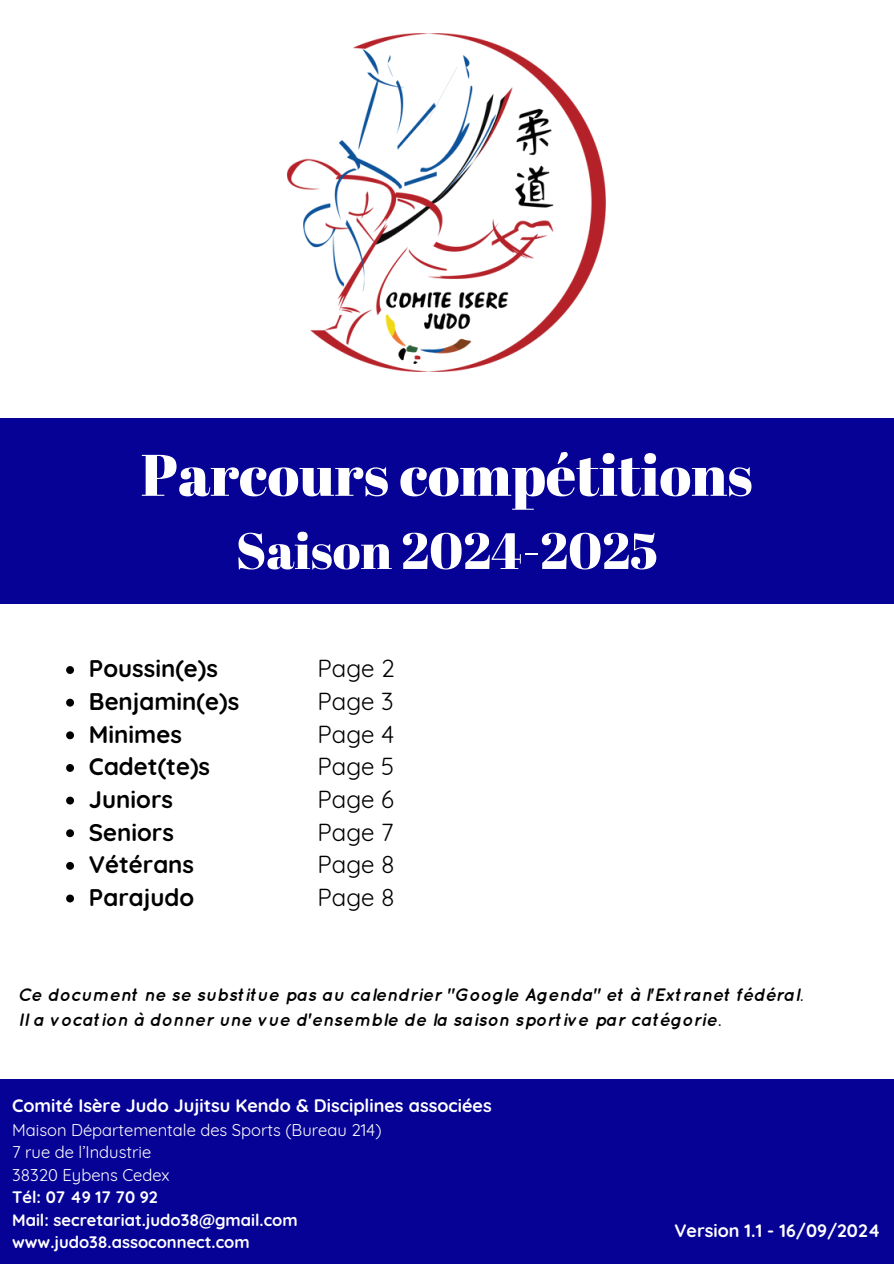
<style>
.page{position:relative;width:894px;height:1264px;background:#fff}
.page>*{position:absolute;margin:0;border:0;box-sizing:border-box;transform-origin:0 0}
.t1{font:58.5px "Abril Fatface";color:#fff}
.t2{font:51px "Abril Fatface";color:#fff}
.t3{font:700 24px "Quicksand";color:#000}
.t4{font:24px/32.7px "Quicksand";color:#000;text-align:justify}
.t5{font:italic 700 18px/24.8px "Quicksand";color:#000}
.t6{font:700 18px "Quicksand";color:#fff}
.t7{font:16.5px "Quicksand";color:#fff}
.t8{font:700 16.5px "Quicksand";color:#fff}
</style>
<div class="page">
<img style="left:288px;top:34px;width:317px;height:337px">
<div style="left:0;top:539px;width:893px;height:64px;background:#060295"></div>
<div style="left:0;top:478px;width:893px;height:65px;background:#060295"></div>
<div style="left:0;top:419px;width:893px;height:64px;background:#060295"></div>
<div style="left:0;top:1198px;width:893px;height:65px;background:#060295"></div>
<div style="left:0;top:1138px;width:893px;height:64px;background:#060295"></div>
<div style="left:0;top:1079px;width:893px;height:64px;background:#060295"></div>
<svg style="left:66px;top:666px;width:8px;height:8px"></svg>
<svg style="left:66px;top:698px;width:8px;height:8px"></svg>
<svg style="left:66px;top:731px;width:8px;height:8px"></svg>
<svg style="left:66px;top:764px;width:8px;height:8px"></svg>
<svg style="left:66px;top:796px;width:8px;height:8px"></svg>
<svg style="left:66px;top:829px;width:8px;height:8px"></svg>
<svg style="left:66px;top:862px;width:8px;height:7px"></svg>
<svg style="left:66px;top:894px;width:8px;height:8px"></svg>
<p class="t1" style="left:141px;top:434px;width:613px">Parcours compétitions</p>
<p class="t2" style="left:236px;top:515px;width:423px">Saison 2024-2025</p>
<p class="t3" style="left:89px;top:653px;width:130px">Poussin(e)s</p>
<p class="t3" style="left:89px;top:686px;width:152px">Benjamin(e)s</p>
<h1 class="t3" style="left:89px;top:718px;width:94px">Minimes</h1>
<p class="t3" style="left:89px;top:751px;width:123px">Cadet(te)s</p>
<p class="t3" style="left:89px;top:784px;width:86px">Juniors</p>
<p class="t3" style="left:89px;top:816px;width:86px">Seniors</p>
<p class="t3" style="left:89px;top:849px;width:107px">Vétérans</p>
<p class="t3" style="left:89px;top:881px;width:107px">Parajudo</p>
<p class="t4" style="left:317px;top:652px;width:79px">Page 2<br>Page 3<br>Page 4<br>Page 5<br>Page 6</p>
<p class="t4" style="left:317px;top:815px;width:79px">Page 7<br>Page 8</p>
<p class="t4" style="left:317px;top:880px;width:79px">Page 8</p>
<p class="t5" style="left:18px;top:982px;width:786px">Ce document ne se substitue pas au calendrier "Google Agenda" et à l'Extranet fédéral.<br>Il a vocation à donner une vue d'ensemble de la saison sportive par catégorie.</p>
<h2 class="t6" style="left:12px;top:1094px;width:481px">Comité Isère Judo Jujitsu Kendo &amp; Disciplines associées</h2>
<p class="t7" style="left:12px;top:1119px;width:371px">Maison Départementale des Sports (Bureau 214)</p>
<h3 class="t7" style="left:12px;top:1141px;width:140px">7 rue de l’Industrie</h3>
<p class="t7" style="left:12px;top:1164px;width:159px">38320 Eybens Cedex</p>
<p class="t8" style="left:12px;top:1186px;width:147px">Tél: 07 49 17 70 92</p>
<p class="t8" style="left:12px;top:1209px;width:287px">Mail: secretariat.judo38@gmail.com</p>
<p class="t8" style="left:12px;top:1231px;width:239px">www.judo38.assoconnect.com</p>
<p class="t6" style="left:674px;top:1218px;width:207px">Version 1.1 - 16/09/2024</p>
</div>
